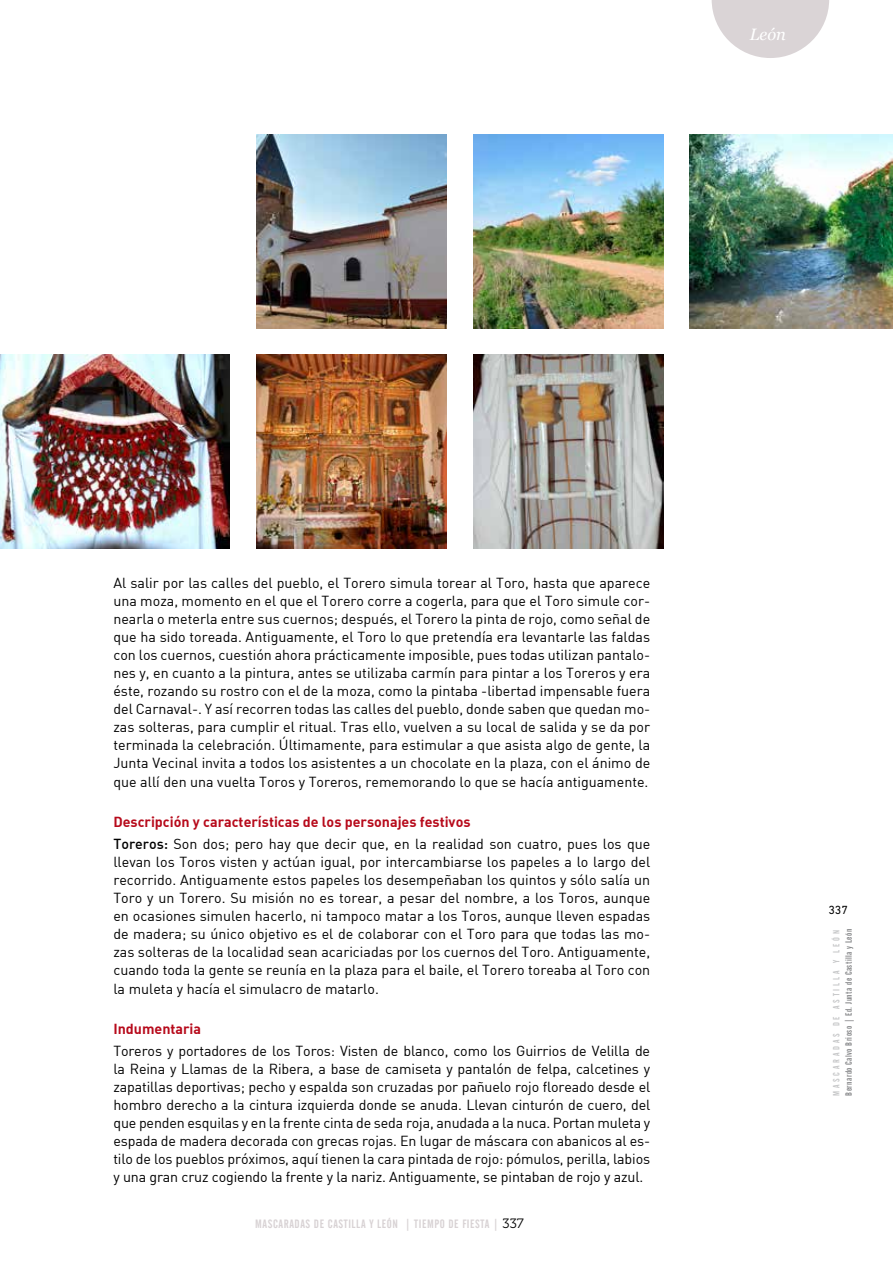
<style>
.page{position:relative;width:893px;height:1263px;background:#fff}
.page>*{position:absolute;margin:0;border:0;box-sizing:border-box;transform-origin:0 0}
.t1{font:italic 16.5px "Georgia";color:#fff}
.t2{font:14.25px/18px "DIN";color:#000;text-align:justify}
.t3{font:14.25px "DIN Bold Alternate";color:#b70a1b}
.t4{font:12px "Alternate Gothic No 2 BT";letter-spacing:.05em;color:#d8d2d4}
.t5{font:12px "DIN Next LT Pro";color:#000}
.t6{font:9px "Alternate Gothic No 2 BT";letter-spacing:.05em;color:#87888a}
.t7{font:9px "Alternate Gothic No 2 BT";letter-spacing:.31em;color:#c6c7c8}
.s1{font-family:"DIN Medium Alternate"}
.s2{font-family:"Museo 300";font-size:13.5px;color:#000}
</style>
<div class="page">
<svg style="left:712px;top:0;width:117px;height:58px"></svg>
<img style="left:256px;top:135px;width:191px;height:194px">
<img style="left:256px;top:354px;width:191px;height:195px">
<img style="left:0;top:354px;width:230px;height:195px">
<img style="left:473px;top:135px;width:191px;height:194px">
<img style="left:473px;top:354px;width:191px;height:195px">
<img style="left:690px;top:135px;width:203px;height:194px">
<p class="t1" style="left:750px;top:22px;width:38px">León</p>
<p class="t2" style="left:113px;top:574px;width:538px">Al salir por las calles del pueblo, el Torero simula torear al Toro, hasta que aparece una moza, momento en el que el Torero corre a cogerla, para que el Toro simule cor&shy;nearla o meterla entre sus cuernos; después, el Torero la pinta de rojo, como señal de que ha sido toreada. Antiguamente, el Toro lo que pretendía era levantarle las faldas con los cuernos, cuestión ahora prácticamente imposible, pues todas utilizan pantalo&shy;nes y, en cuanto a la pintura, antes se utilizaba carmín para pintar a los Toreros y era éste, rozando su rostro con el de la moza, como la pintaba -libertad impensable fuera del Carnaval-. Y así recorren todas las calles del pueblo, donde saben que quedan mo&shy;zas solteras, para cumplir el ritual. Tras ello, vuelven a su local de salida y se da por terminada la celebración. Últimamente, para estimular a que asista algo de gente, la Junta Vecinal invita a todos los asistentes a un chocolate en la plaza, con el ánimo de que allí den una vuelta Toros y Toreros, rememorando lo que se hacía antiguamente.</p>
<p class="t3" style="left:113px;top:812px;width:359px">Descripción y características de los personajes festivos</p>
<p class="t2" style="left:113px;top:835px;width:538px"><span class="s1">Toreros:</span> Son dos; pero hay que decir que, en la realidad son cuatro, pues los que llevan los Toros visten y actúan igual, por intercambiarse los papeles a lo largo del recorrido. Antiguamente estos papeles los desempeñaban los quintos y sólo salía un Toro y un Torero. Su misión no es torear, a pesar del nombre, a los Toros, aunque en ocasiones simulen hacerlo, ni tampoco matar a los Toros, aunque lleven espadas de madera; su único objetivo es el de colaborar con el Toro para que todas las mo&shy;zas solteras de la localidad sean acariciadas por los cuernos del Toro. Antiguamente, cuando toda la gente se reunía en la plaza para el baile, el Torero toreaba al Toro con la muleta y hacía el simulacro de matarlo.</p>
<p class="t3" style="left:113px;top:1019px;width:89px">Indumentaria</p>
<p class="t2" style="left:113px;top:1042px;width:538px">Toreros y portadores de los Toros: Visten de blanco, como los Guirrios de Velilla de la Reina y Llamas de la Ribera, a base de camiseta y pantalón de felpa, calcetines y zapatillas deportivas; pecho y espalda son cruzadas por pañuelo rojo floreado desde el hombro derecho a la cintura izquierda donde se anuda. Llevan cinturón de cuero, del que penden esquilas y en la frente cinta de seda roja, anudada a la nuca. Portan muleta y espada de madera decorada con grecas rojas. En lugar de máscara con abanicos al es&shy;tilo de los pueblos próximos, aquí tienen la cara pintada de rojo: pómulos, perilla, labios y una gran cruz cogiendo la frente y la nariz. Antiguamente, se pintaban de rojo y azul.</p>
<p class="t4" style="left:255px;top:1217px;width:270px">MASCARADAS DE CASTILLA Y LEÓN | TIEMPO DE FIESTA | <span class="s2">337</span></p>
<p class="t5" style="left:828px;top:903px;width:21px">337</p>
<p class="t7" style="left:831px;top:1096px;width:168px;rotate:-90deg">MASCARADAS DE ASTILLA Y LEÓN</p>
<p class="t6" style="left:844px;top:1096px;width:168px;rotate:-90deg">Bernardo Calvo Brioso | Ed. Junta de Castilla y León</p>
</div>
